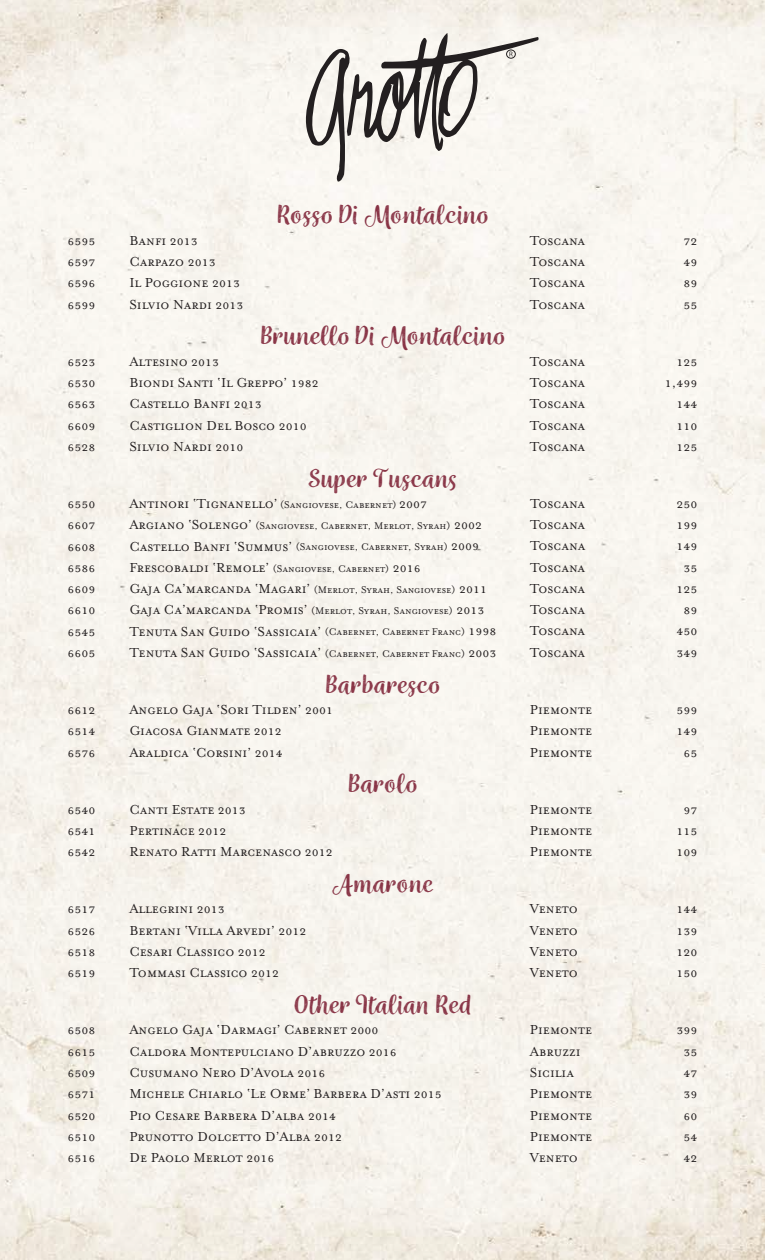
<style>
.page{position:relative;width:765px;height:1260px;background:#fff}
.page>*{position:absolute;margin:0;border:0;box-sizing:border-box;transform-origin:0 0}
.t1{font:30px "Wreath Hal Med";color:#883345}
.t2{font:15px "Mrs Eaves Small Caps";color:#231f20}
.t3{font:11.25px "Mrs Eaves Small Caps";color:#231f20}
.s1{font-size:11.25px}
.s2{font-size:15px}
</style>
<div class="page">
<img style="left:0;top:0;width:765px;height:1260px">
<svg style="left:298px;top:33px;width:241px;height:149px"></svg>
<h1 class="t1" style="left:277px;top:196px;width:213px">Rosso Di Montalcino</h1>
<p class="t2" style="left:68px;top:233px;width:30px">6595</p>
<p class="t2" style="left:129px;top:233px;width:70px">Banfi 2013</p>
<p class="t2" style="left:530px;top:233px;width:57px">Toscana</p>
<p class="t2" style="left:683px;top:233px;width:16px">72</p>
<p class="t2" style="left:68px;top:254px;width:30px">6597</p>
<p class="t2" style="left:129px;top:254px;width:88px">Carpazo 2013</p>
<p class="t2" style="left:530px;top:254px;width:57px">Toscana</p>
<p class="t2" style="left:683px;top:254px;width:16px">49</p>
<p class="t2" style="left:68px;top:275px;width:30px">6596</p>
<p class="t2" style="left:129px;top:275px;width:112px">Il Poggione 2013</p>
<p class="t2" style="left:530px;top:275px;width:57px">Toscana</p>
<p class="t2" style="left:683px;top:275px;width:16px">89</p>
<p class="t2" style="left:68px;top:296px;width:30px">6599</p>
<p class="t2" style="left:129px;top:296px;width:116px">Silvio Nardi 2013</p>
<p class="t2" style="left:530px;top:296px;width:57px">Toscana</p>
<p class="t2" style="left:683px;top:296px;width:16px">55</p>
<h1 class="t1" style="left:260px;top:317px;width:246px">Brunello Di Montalcino</h1>
<p class="t2" style="left:68px;top:354px;width:30px">6523</p>
<p class="t2" style="left:129px;top:354px;width:91px">Altesino 2013</p>
<p class="t2" style="left:530px;top:354px;width:57px">Toscana</p>
<p class="t2" style="left:676px;top:354px;width:23px">125</p>
<p class="t2" style="left:68px;top:375px;width:30px">6530</p>
<p class="t2" style="left:129px;top:375px;width:191px">Biondi Santi ‘Il Greppo’ 1982</p>
<p class="t2" style="left:530px;top:375px;width:57px">Toscana</p>
<p class="t2" style="left:665px;top:375px;width:34px">1,499</p>
<p class="t2" style="left:68px;top:396px;width:30px">6563</p>
<p class="t2" style="left:129px;top:396px;width:134px">Castello Banfi 2013</p>
<p class="t2" style="left:530px;top:396px;width:57px">Toscana</p>
<p class="t2" style="left:676px;top:396px;width:23px">144</p>
<p class="t2" style="left:68px;top:417px;width:30px">6609</p>
<p class="t2" style="left:129px;top:417px;width:179px">Castiglion Del Bosco 2010</p>
<p class="t2" style="left:530px;top:417px;width:57px">Toscana</p>
<p class="t2" style="left:676px;top:417px;width:23px">110</p>
<p class="t2" style="left:68px;top:439px;width:30px">6528</p>
<p class="t2" style="left:129px;top:439px;width:116px">Silvio Nardi 2010</p>
<p class="t2" style="left:530px;top:439px;width:57px">Toscana</p>
<p class="t2" style="left:676px;top:439px;width:23px">125</p>
<h1 class="t1" style="left:307px;top:459px;width:152px">Super Tuscans</h1>
<p class="t2" style="left:68px;top:496px;width:30px">6550</p>
<p class="t2" style="left:129px;top:496px;width:299px">Antinori ‘Tignanello’ <span class="s1">(Sangiovese, Cabernet)</span> 2007</p>
<p class="t2" style="left:530px;top:496px;width:57px">Toscana</p>
<p class="t2" style="left:676px;top:496px;width:23px">250</p>
<p class="t2" style="left:68px;top:517px;width:30px">6607</p>
<p class="t3" style="left:129px;top:520px;width:354px"><span class="s2">Argiano ‘Solengo’</span> (Sangiovese, Cabernet, Merlot, Syrah) <span class="s2">2002</span></p>
<p class="t2" style="left:530px;top:517px;width:57px">Toscana</p>
<p class="t2" style="left:676px;top:517px;width:23px">199</p>
<p class="t2" style="left:68px;top:538px;width:30px">6608</p>
<p class="t3" style="left:129px;top:541px;width:351px"><span class="s2">Castello Banfi ‘Summus’</span> (Sangiovese, Cabernet, Syrah) <span class="s2">2009</span></p>
<p class="t2" style="left:530px;top:538px;width:57px">Toscana</p>
<p class="t2" style="left:676px;top:538px;width:23px">149</p>
<p class="t2" style="left:68px;top:560px;width:30px">6586</p>
<p class="t2" style="left:129px;top:560px;width:293px">Frescobaldi ‘Remole’ <span class="s1">(Sangiovese, Cabernet)</span> 2016</p>
<p class="t2" style="left:530px;top:560px;width:57px">Toscana</p>
<p class="t2" style="left:683px;top:560px;width:16px">35</p>
<p class="t2" style="left:68px;top:581px;width:30px">6609</p>
<p class="t2" style="left:129px;top:581px;width:359px">Gaja Ca’marcanda ‘Magari’ <span class="s1">(Merlot, Syrah, Sangiovese)</span> 2011</p>
<p class="t2" style="left:530px;top:581px;width:57px">Toscana</p>
<p class="t2" style="left:676px;top:581px;width:23px">125</p>
<p class="t2" style="left:68px;top:602px;width:30px">6610</p>
<p class="t2" style="left:129px;top:602px;width:357px">Gaja Ca’marcanda ‘Promis’ <span class="s1">(Merlot, Syrah, Sangiovese)</span> 2013</p>
<p class="t2" style="left:530px;top:602px;width:57px">Toscana</p>
<p class="t2" style="left:683px;top:602px;width:16px">89</p>
<p class="t2" style="left:68px;top:623px;width:30px">6545</p>
<p class="t2" style="left:129px;top:623px;width:369px">Tenuta San Guido ‘Sassicaia’ <span class="s1">(Cabernet, Cabernet Franc)</span> 1998</p>
<p class="t2" style="left:530px;top:623px;width:57px">Toscana</p>
<p class="t2" style="left:676px;top:623px;width:23px">450</p>
<p class="t2" style="left:68px;top:645px;width:30px">6605</p>
<p class="t2" style="left:129px;top:645px;width:369px">Tenuta San Guido ‘Sassicaia’ <span class="s1">(Cabernet, Cabernet Franc)</span> 2003</p>
<p class="t2" style="left:530px;top:645px;width:57px">Toscana</p>
<p class="t2" style="left:676px;top:645px;width:23px">349</p>
<h1 class="t1" style="left:325px;top:665px;width:116px">Barbaresco</h1>
<p class="t2" style="left:68px;top:702px;width:30px">6612</p>
<p class="t2" style="left:129px;top:702px;width:205px">Angelo Gaja ‘Sori Tilden’ 2001</p>
<p class="t2" style="left:530px;top:702px;width:64px">Piemonte</p>
<p class="t2" style="left:676px;top:702px;width:23px">599</p>
<p class="t2" style="left:68px;top:723px;width:30px">6514</p>
<p class="t2" style="left:129px;top:723px;width:154px">Giacosa Gianmate 2012</p>
<p class="t2" style="left:530px;top:723px;width:64px">Piemonte</p>
<p class="t2" style="left:676px;top:723px;width:23px">149</p>
<p class="t2" style="left:68px;top:744px;width:30px">6576</p>
<p class="t2" style="left:129px;top:744px;width:155px">Araldica ‘Corsini’ 2014</p>
<p class="t2" style="left:530px;top:744px;width:64px">Piemonte</p>
<p class="t2" style="left:683px;top:744px;width:16px">65</p>
<h1 class="t1" style="left:348px;top:765px;width:71px">Barolo</h1>
<p class="t2" style="left:68px;top:802px;width:30px">6540</p>
<p class="t2" style="left:129px;top:802px;width:118px">Canti Estate 2013</p>
<p class="t2" style="left:530px;top:802px;width:64px">Piemonte</p>
<p class="t2" style="left:683px;top:802px;width:16px">97</p>
<p class="t2" style="left:68px;top:823px;width:30px">6541</p>
<p class="t2" style="left:129px;top:823px;width:98px">Pertinace 2012</p>
<p class="t2" style="left:530px;top:823px;width:64px">Piemonte</p>
<p class="t2" style="left:676px;top:823px;width:23px">115</p>
<p class="t2" style="left:68px;top:844px;width:30px">6542</p>
<p class="t2" style="left:129px;top:844px;width:205px">Renato Ratti Marcenasco 2012</p>
<p class="t2" style="left:530px;top:844px;width:64px">Piemonte</p>
<p class="t2" style="left:676px;top:844px;width:23px">109</p>
<h1 class="t1" style="left:332px;top:864px;width:103px">Amarone</h1>
<p class="t2" style="left:68px;top:901px;width:30px">6517</p>
<p class="t2" style="left:129px;top:901px;width:97px">Allegrini 2013</p>
<p class="t2" style="left:530px;top:901px;width:49px">Veneto</p>
<p class="t2" style="left:676px;top:901px;width:23px">144</p>
<p class="t2" style="left:68px;top:923px;width:30px">6526</p>
<p class="t2" style="left:129px;top:923px;width:179px">Bertani ‘Villa Arvedi’ 2012</p>
<p class="t2" style="left:530px;top:923px;width:49px">Veneto</p>
<p class="t2" style="left:676px;top:923px;width:23px">139</p>
<p class="t2" style="left:68px;top:944px;width:30px">6518</p>
<p class="t2" style="left:129px;top:944px;width:138px">Cesari Classico 2012</p>
<p class="t2" style="left:530px;top:944px;width:49px">Veneto</p>
<p class="t2" style="left:676px;top:944px;width:23px">120</p>
<p class="t2" style="left:68px;top:965px;width:30px">6519</p>
<p class="t2" style="left:129px;top:965px;width:151px">Tommasi Classico 2012</p>
<p class="t2" style="left:530px;top:965px;width:49px">Veneto</p>
<p class="t2" style="left:676px;top:965px;width:23px">150</p>
<h1 class="t1" style="left:294px;top:985px;width:179px">Other Italian Red</h1>
<p class="t2" style="left:68px;top:1022px;width:30px">6508</p>
<p class="t2" style="left:129px;top:1022px;width:251px">Angelo Gaja ‘Darmagi’ Cabernet 2000</p>
<p class="t2" style="left:530px;top:1022px;width:64px">Piemonte</p>
<p class="t2" style="left:676px;top:1022px;width:23px">399</p>
<p class="t2" style="left:68px;top:1044px;width:30px">6615</p>
<p class="t2" style="left:129px;top:1044px;width:269px">Caldora Montepulciano D’abruzzo 2016</p>
<p class="t2" style="left:530px;top:1044px;width:52px">Abruzzi</p>
<p class="t2" style="left:683px;top:1044px;width:16px">35</p>
<p class="t2" style="left:68px;top:1065px;width:30px">6509</p>
<p class="t2" style="left:129px;top:1065px;width:198px">Cusumano Nero D’Avola 2016</p>
<p class="t2" style="left:530px;top:1065px;width:46px">Sicilia</p>
<p class="t2" style="left:683px;top:1065px;width:16px">47</p>
<p class="t2" style="left:68px;top:1086px;width:30px">6571</p>
<p class="t2" style="left:129px;top:1086px;width:314px">Michele Chiarlo ‘Le Orme’ Barbera D’asti 2015</p>
<p class="t2" style="left:530px;top:1086px;width:64px">Piemonte</p>
<p class="t2" style="left:683px;top:1086px;width:16px">39</p>
<p class="t2" style="left:68px;top:1107px;width:30px">6520</p>
<p class="t2" style="left:129px;top:1107px;width:208px">Pio Cesare Barbera D’alba 2014</p>
<p class="t2" style="left:530px;top:1107px;width:64px">Piemonte</p>
<p class="t2" style="left:683px;top:1107px;width:16px">60</p>
<p class="t2" style="left:68px;top:1129px;width:30px">6510</p>
<p class="t2" style="left:129px;top:1129px;width:214px">Prunotto Dolcetto D’Alba 2012</p>
<p class="t2" style="left:530px;top:1129px;width:64px">Piemonte</p>
<p class="t2" style="left:683px;top:1129px;width:16px">54</p>
<p class="t2" style="left:68px;top:1150px;width:30px">6516</p>
<p class="t2" style="left:129px;top:1150px;width:147px">De Paolo Merlot 2016</p>
<p class="t2" style="left:530px;top:1150px;width:49px">Veneto</p>
<p class="t2" style="left:683px;top:1150px;width:16px">42</p>
</div>
